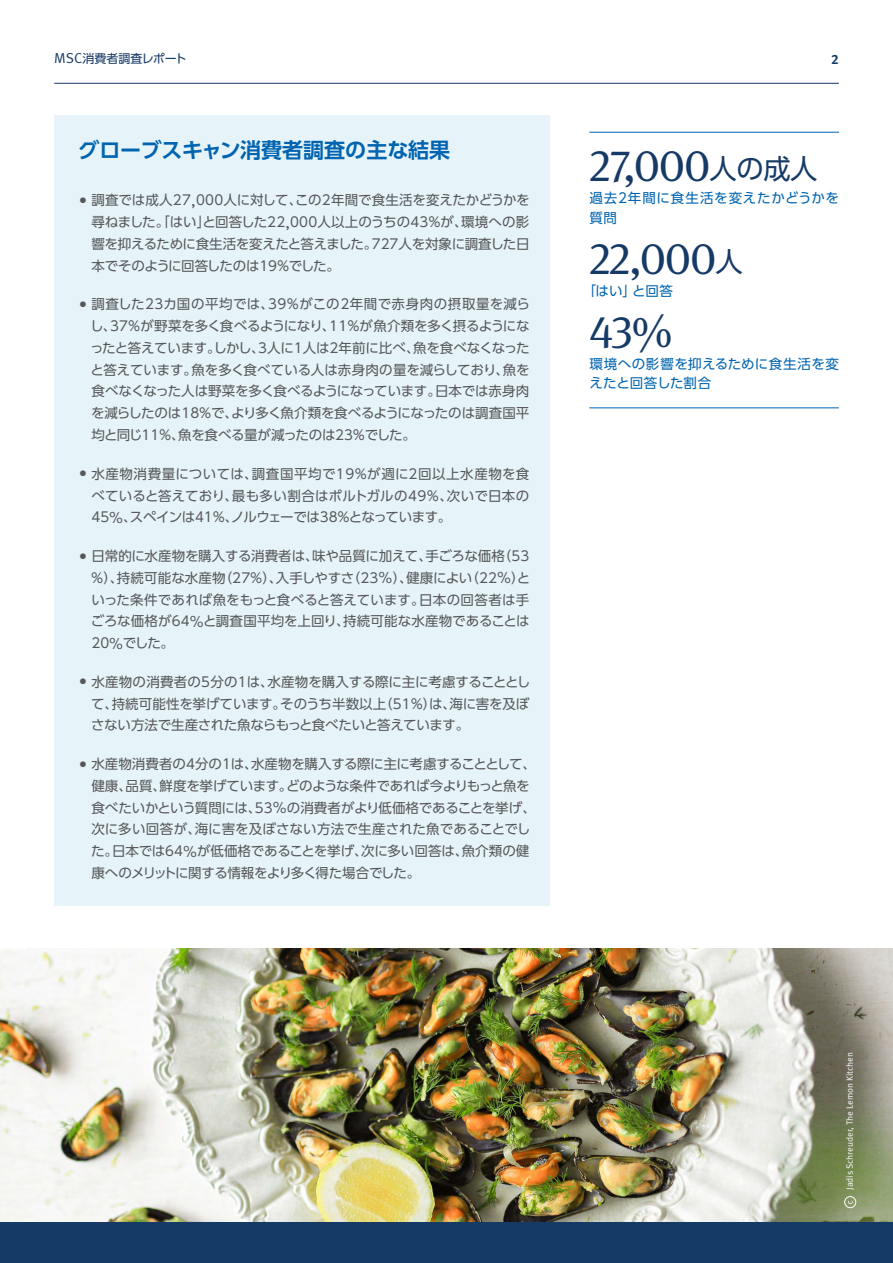
<style>
.page{position:relative;width:893px;height:1263px;background:#fff}
.page>*{position:absolute;margin:0;border:0;box-sizing:border-box;transform-origin:0 0}
.t1{font:44.85px "Meta Serif Pro";letter-spacing:-.015em;color:#163a66}
.t2{font:700 21px "UD Shin Go Pro De";letter-spacing:-.005em;color:#0164b0}
.t3{font:13.5px/21.8px "UD Shin Go Pro";letter-spacing:-.015em;color:#57585a;text-align:justify}
.t4{font:13.5px/19.5px "UD Shin Go Pro";letter-spacing:.045em;color:#0164b0}
.t5{font:13.5px/19.5px "UD Shin Go Pro";letter-spacing:.025em;color:#0164b0}
.t6{font:700 13.5px "Meta Pro";color:#163a66}
.t7{font:12px "UD Shin Go Pro";letter-spacing:-.005em;color:#163a66}
.t8{font:9px "Meta Pro";color:#fff}
.s1{font-family:"Meta Pro";font-size:14.4px}
.s2{font-family:"Meta Pro";font-size:16.2px}
.s3{font-family:"UD Shin Go Pro";font-size:27.3px}
</style>
<div class="page">
<img style="left:0;top:948px;width:893px;height:274px">
<div style="left:54px;top:115px;width:496px;height:791px;background:#e6f4f9"></div>
<hr style="left:54px;top:83px;width:785px;height:1px;background:#163a66">
<div style="left:0;top:1222px;width:893px;height:41px;background:#163a66"></div>
<hr style="left:589px;top:132px;width:250px;height:1px;background:#0164b0">
<hr style="left:589px;top:407px;width:250px;height:1px;background:#0164b0">
<svg style="left:848px;top:1200px;width:5px;height:4px"></svg>
<div style="left:844px;top:1196px;width:12px;height:12px;border:1px solid #fff;border-radius:50%"></div>
<p class="t7" style="left:54px;top:48px;width:134px"><span class="s1">MSC</span>消費者調査レポート</p>
<p class="t6" style="left:831px;top:51px;width:9px">2</p>
<h2 class="t2" style="left:79px;top:133px;width:373px">グローブスキャン消費者調査の主な結果</h2>
<p class="t3" style="left:91px;top:189px;width:440px;text-indent:-13px"><span class="s2">•</span> 調査では成人27<span class="s2">,</span>000人に対して、この2年間で食生活を変えたかどうかを尋ねました。「はい」と回答した22<span class="s2">,</span>000人以上のうちの43％が、環境への影響を抑えるために食生活を変えたと答えました。727人を対象に調査した日本でそのように回答したのは19％でした。</p>
<p class="t3" style="left:90px;top:293px;width:441px;text-indent:-11px"><span class="s2">•</span> 調査した23カ国の平均では、39％がこの2年間で赤身肉の摂取量を減らし、37％が野菜を多く食べるようになり、11％が魚介類を多く摂るようになったと答えています。しかし、3人に1人は2年前に比べ、魚を食べなくなったと答えています。魚を多く食べている人は赤身肉の量を減らしており、魚を食べなくなった人は野菜を多く食べるようになっています。日本では赤身肉を減らしたのは18％で、より多く魚介類を食べるようになったのは調査国平均と同じ11％、魚を食べる量が減ったのは23％でした。</p>
<p class="t3" style="left:91px;top:462px;width:439px;text-indent:-13px"><span class="s2">•</span> 水産物消費量については、調査国平均で19％が週に2回以上水産物を食べていると答えており、最も多い割合はポルトガルの49％、次いで日本の45<span class="s2">%</span>、スペインは41％、ノルウェーでは38％となっています。</p>
<p class="t3" style="left:91px;top:545px;width:441px;text-indent:-12px"><span class="s2">•</span> 日常的に水産物を購入する消費者は、味や品質に加えて、手ごろな価格（53％）、持続可能な水産物（27％）、入手しやすさ（23<span class="s2">%</span>）、健康によい（22<span class="s2">%</span>）といった条件であれば魚をもっと食べると答えています。日本の回答者は手ごろな価格が64<span class="s2">%</span>と調査国平均を上回り、持続可能な水産物であることは20<span class="s2">%</span>でした。</p>
<p class="t3" style="left:91px;top:670px;width:441px;text-indent:-12px"><span class="s2">•</span> 水産物の消費者の5分の1は、水産物を購入する際に主に考慮することとして、持続可能性を挙げています。そのうち半数以上（51％）は、海に害を及ぼさない方法で生産された魚ならもっと食べたいと答えています。</p>
<p class="t3" style="left:91px;top:753px;width:446px;text-align:left;text-indent:-13px"><span class="s2">•</span> 水産物消費者の4分の1は、水産物を購入する際に主に考慮することとして、健康、品質、鮮度を挙げています。どのような条件であれば今よりもっと魚を食べたいかという質問には、53<span class="s2">%</span>の消費者がより低価格であることを挙げ、次に多い回答が、海に害を及ぼさない方法で生産された魚であることでした。日本では64<span class="s2">%</span>が低価格であることを挙げ、次に多い回答は、魚介類の健康へのメリットに関する情報をより多く得た場合でした。</p>
<h1 class="t1" style="left:589px;top:133px;width:230px">27,000<span class="s3">人の成人</span></h1>
<p class="t4" style="left:589px;top:188px;width:251px">過去2年間に食生活を変えたかどうかを質問</p>
<h1 class="t1" style="left:589px;top:226px;width:155px">22,000<span class="s3">人</span></h1>
<p class="t4" style="left:589px;top:280px;width:85px">｢はい」と回答</p>
<h1 class="t1" style="left:589px;top:299px;width:84px">43%</h1>
<p class="t5" style="left:589px;top:353px;width:251px">環境への影響を抑えるために食生活を変えたと回答した割合</p>
<p class="t8" style="left:844px;top:1190px;width:139px;rotate:-90deg">Jadis Schreuder, The Lemon Kitchen</p>
</div>
